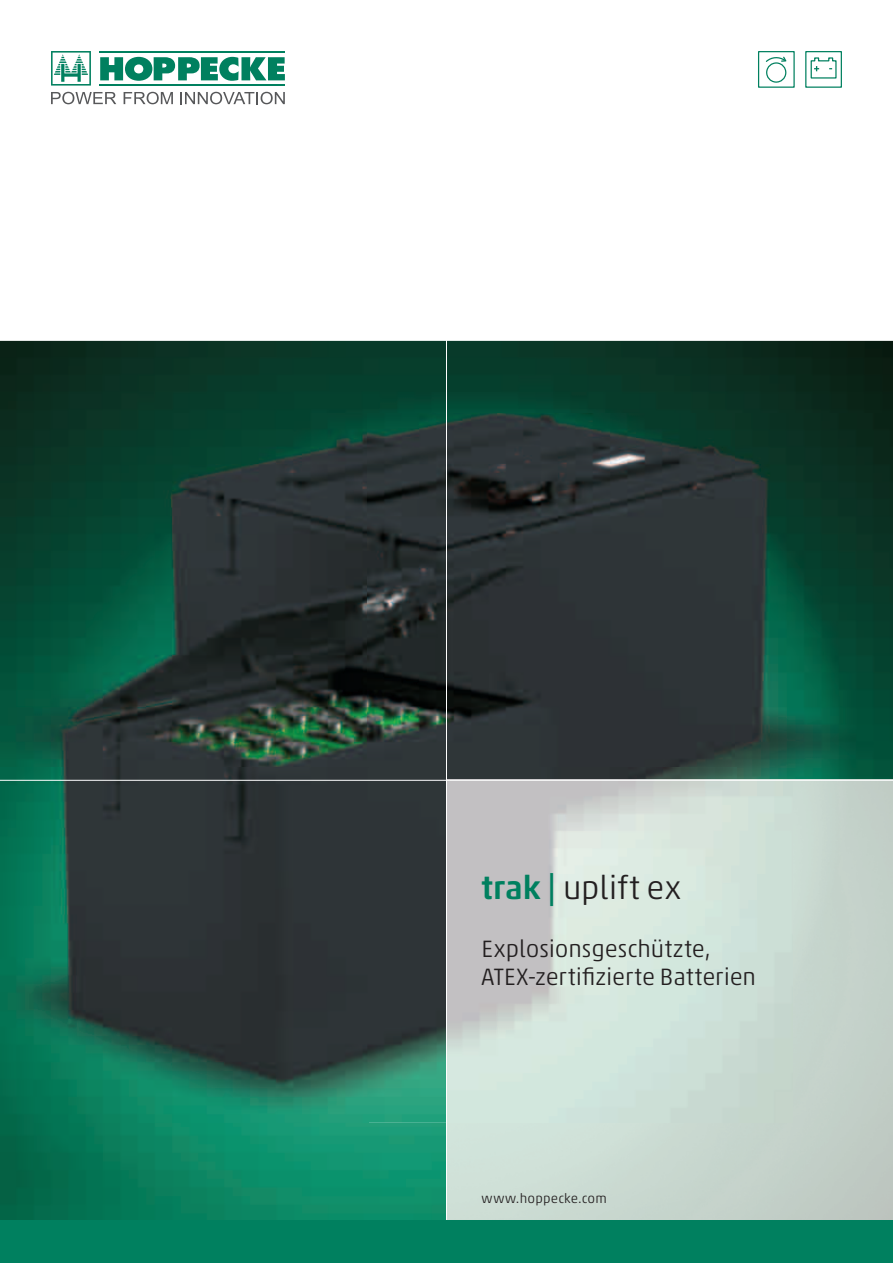
<style>
.page{position:relative;width:893px;height:1263px;background:#fff}
.page>*{position:absolute;margin:0;border:0;box-sizing:border-box;transform-origin:0 0}
.t1{font:300 33px "Akko Pro";letter-spacing:.005em;color:#231f20}
.t2{font:300 24px/28.8px "Akko Pro";color:#231f20}
.t3{font:300 13.5px "Akko Pro";letter-spacing:.015em;color:#231f20}
.s1{font-weight:500;color:#00805f}
</style>
<div class="page">
<img style="left:0;top:341px;width:893px;height:879px">
<img style="left:0;top:414px;width:735px;height:354px">
<img style="left:735px;top:414px;width:158px;height:366px">
<img style="left:0;top:768px;width:472px;height:355px">
<img style="left:472px;top:768px;width:264px;height:12px">
<img style="left:447px;top:781px;width:446px;height:439px">
<hr style="left:0;top:780px;width:893px;height:1px;background:#fff">
<hr style="left:446px;top:340px;width:1px;height:885px;background:#fff">
<svg style="left:100px;top:57px;width:185px;height:24px"></svg>
<hr style="left:100px;top:51px;width:185px;height:1px;background:#00805f">
<hr style="left:100px;top:84px;width:185px;height:2px;background:#00805f">
<svg style="left:51px;top:92px;width:65px;height:12px"></svg>
<svg style="left:124px;top:92px;width:49px;height:12px"></svg>
<svg style="left:180px;top:92px;width:105px;height:12px"></svg>
<svg style="left:51px;top:51px;width:40px;height:35px"></svg>
<div style="left:758px;top:51px;width:37px;height:37px;border:1px solid #00805f"></div>
<svg style="left:765px;top:57px;width:21px;height:5px"></svg>
<div style="left:766px;top:62px;width:21px;height:21px;border:1px solid #00805f;border-radius:50%"></div>
<div style="left:805px;top:51px;width:37px;height:37px;border:1px solid #00805f"></div>
<svg style="left:810px;top:57px;width:27px;height:22px"></svg>
<div style="left:0;top:1220px;width:893px;height:43px;background:#00805f"></div>
<h1 class="t1" style="left:482px;top:868px;width:201px"><span class="s1">trak |</span> uplift ex</h1>
<p class="t2" style="left:482px;top:934px;width:276px">Explosionsgeschützte,<br>ATEX-zertifizierte Batterien</p>
<p class="t3" style="left:482px;top:1190px;width:127px">www.hoppecke.com</p>
</div>
